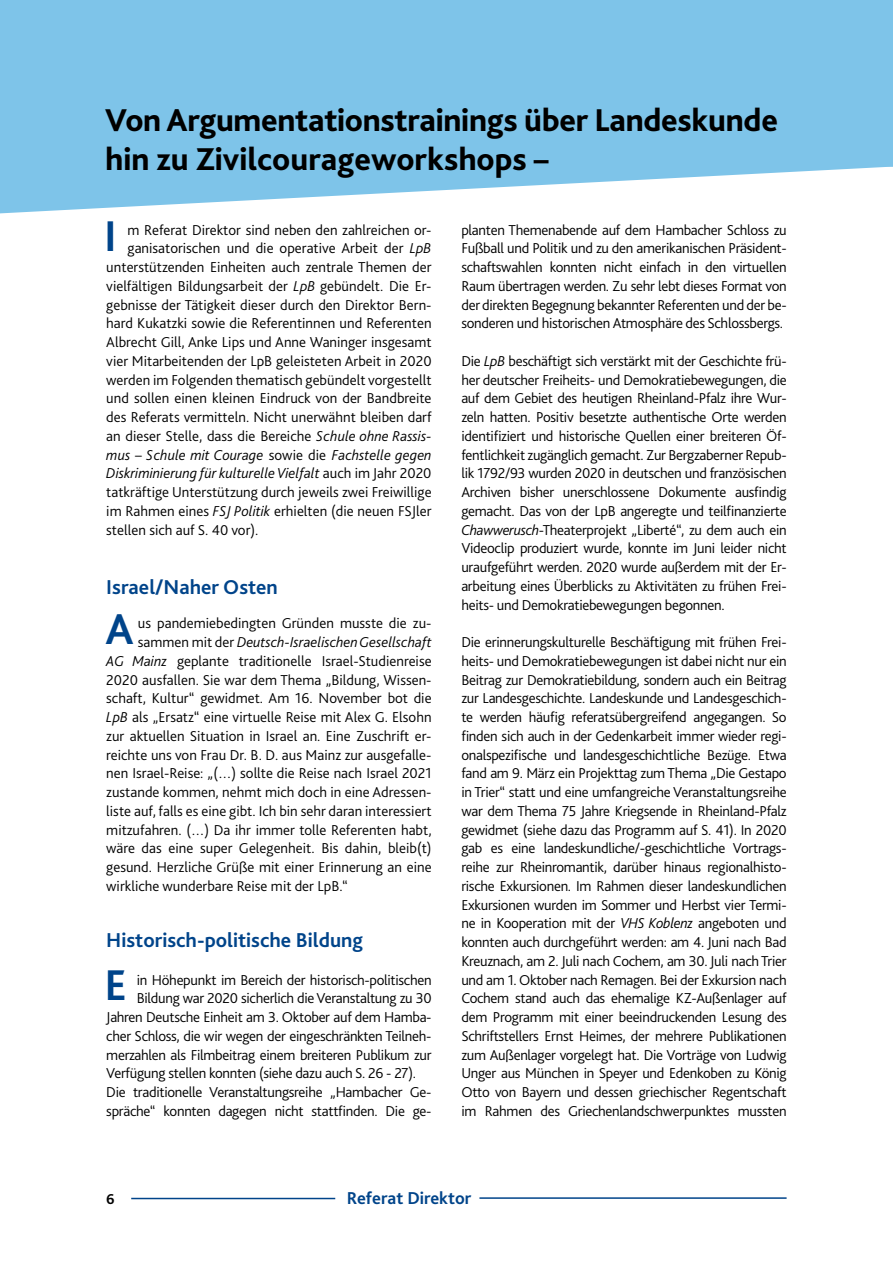
<style>
.page{position:relative;width:893px;height:1263px;background:#fff}
.page>*{position:absolute;margin:0;border:0;box-sizing:border-box;transform-origin:0 0}
.t1{font:700 45px "Bliss 2";color:#00448a}
.t2{font:800 33px/39.6px "Bliss 2";letter-spacing:-.01em;color:#000}
.t3{font:700 21px "Bliss 2";color:#00448a}
.t4{font:700 18px "Bliss 2";color:#00448a}
.t5{font:300 15px/18.8px "Bliss 2";color:#000;text-align:justify}
.t6{font:300 15px "Bliss 2";letter-spacing:-.02em;color:#000}
.t7{font:italic 300 15px "Bliss 2";color:#000}
.t8{font:700 15px "Bliss 2";color:#000}
.s1{font-style:italic}
.s2{font-style:normal}
</style>
<div class="page">
<svg style="left:0;top:0;width:884px;height:214px;background:#8ccaeb"></svg>
<div style="left:884px;top:0;width:9px;height:167px;background:#7ec4e9"></div>
<hr style="left:131px;top:1198px;width:204px;height:1px;background:#00448a">
<hr style="left:479px;top:1197px;width:308px;height:2px;background:#00448a">
<h2 class="t2" style="left:105px;top:99px;width:674px">Von Argumentationstrainings über Landeskunde hin zu Zivilcourageworkshops –</h2>
<h1 class="t1" style="left:104px;top:208px;width:14px">I</h1>
<p class="t5" style="left:128px;top:220px;width:306px">m Referat Direktor sind neben den zahlreichen or-</p>
<p class="t5" style="left:128px;top:239px;width:306px">ganisatorischen und die operative Arbeit der <span class="s1">LpB</span></p>
<p class="t5" style="left:106px;top:257px;width:327px">unterstützenden Einheiten auch zentrale Themen der</p>
<p class="t5" style="left:106px;top:276px;width:327px">vielfältigen Bildungsarbeit der <span class="s1">LpB</span> gebündelt. Die Er-</p>
<p class="t5" style="left:106px;top:295px;width:327px">gebnisse der Tätigkeit dieser durch den Direktor Bern-</p>
<p class="t5" style="left:106px;top:314px;width:327px">hard Kukatzki sowie die Referentinnen und Referenten</p>
<p class="t5" style="left:106px;top:332px;width:327px">Albrecht Gill, Anke Lips und Anne Waninger insgesamt</p>
<p class="t5" style="left:106px;top:351px;width:327px">vier Mitarbeitenden der LpB geleisteten Arbeit in 2020</p>
<p class="t5" style="left:106px;top:370px;width:327px">werden im Folgenden thematisch gebündelt vorgestellt</p>
<p class="t5" style="left:106px;top:389px;width:327px">und sollen einen kleinen Eindruck von der Bandbreite</p>
<p class="t5" style="left:106px;top:407px;width:327px">des Referats vermitteln. Nicht unerwähnt bleiben darf</p>
<p class="t5" style="left:106px;top:426px;width:327px">an dieser Stelle, dass die Bereiche <span class="s1">Schule ohne Rassis-</span></p>
<p class="t7" style="left:106px;top:445px;width:327px">mus – Schule mit Courage <span class="s2">sowie die</span> Fachstelle gegen</p>
<p class="t7" style="left:106px;top:464px;width:327px">Diskriminierung für kulturelle Vielfalt <span class="s2">auch im Jahr 2020</span></p>
<p class="t5" style="left:106px;top:482px;width:327px">tatkräftige Unterstützung durch jeweils zwei Freiwillige</p>
<p class="t5" style="left:106px;top:501px;width:327px">im Rahmen eines <span class="s1">FSJ Politik</span> erhielten (die neuen FSJler</p>
<p class="t5" style="left:106px;top:520px;width:154px">stellen sich auf S. 40 vor).</p>
<h3 class="t3" style="left:106px;top:574px;width:173px">Israel/Naher Osten</h3>
<h1 class="t1" style="left:105px;top:601px;width:30px">A</h1>
<p class="t5" style="left:138px;top:614px;width:295px">us pandemiebedingten Gründen musste die zu-</p>
<p class="t7" style="left:138px;top:633px;width:295px"><span class="s2">sammen mit der</span> Deutsch-Israelischen Gesellschaft</p>
<p class="t5" style="left:106px;top:651px;width:327px"><span class="s1">AG Mainz</span> geplante traditionelle Israel-Studienreise</p>
<p class="t5" style="left:106px;top:670px;width:327px">2020 ausfallen. Sie war dem Thema „Bildung, Wissen-</p>
<p class="t5" style="left:106px;top:689px;width:327px">schaft, Kultur“ gewidmet. Am 16. November bot die</p>
<p class="t5" style="left:106px;top:707px;width:327px"><span class="s1">LpB</span> als „Ersatz“ eine virtuelle Reise mit Alex G. Elsohn</p>
<p class="t5" style="left:106px;top:726px;width:327px">zur aktuellen Situation in Israel an. Eine Zuschrift er-</p>
<p class="t5" style="left:106px;top:745px;width:327px">reichte uns von Frau Dr. B. D. aus Mainz zur ausgefalle-</p>
<p class="t5" style="left:106px;top:764px;width:327px">nen Israel-Reise: „(…) sollte die Reise nach Israel 2021</p>
<p class="t5" style="left:106px;top:782px;width:327px">zustande kommen, nehmt mich doch in eine Adressen-</p>
<p class="t5" style="left:106px;top:801px;width:327px">liste auf, falls es eine gibt. Ich bin sehr daran interessiert</p>
<p class="t5" style="left:106px;top:820px;width:327px">mitzufahren. (…) Da ihr immer tolle Referenten habt,</p>
<p class="t5" style="left:106px;top:839px;width:327px">wäre das eine super Gelegenheit. Bis dahin, bleib(t)</p>
<p class="t5" style="left:106px;top:857px;width:327px">gesund. Herzliche Grüße mit einer Erinnerung an eine</p>
<p class="t5" style="left:106px;top:876px;width:243px">wirkliche wunderbare Reise mit der LpB.“</p>
<h3 class="t3" style="left:106px;top:927px;width:258px">Historisch-politische Bildung</h3>
<h1 class="t1" style="left:104px;top:957px;width:24px">E</h1>
<p class="t6" style="left:137px;top:970px;width:296px">in Höhepunkt im Bereich der historisch-politischen</p>
<p class="t6" style="left:137px;top:989px;width:296px">Bildung war 2020 sicherlich die Veranstaltung zu 30</p>
<p class="t6" style="left:106px;top:1008px;width:327px">Jahren Deutsche Einheit am 3. Oktober auf dem Hamba-</p>
<p class="t6" style="left:106px;top:1027px;width:327px">cher Schloss, die wir wegen der eingeschränkten Teilneh-</p>
<p class="t6" style="left:106px;top:1045px;width:327px">merzahlen als Filmbeitrag einem breiteren Publikum zur</p>
<p class="t6" style="left:106px;top:1064px;width:311px">Verfügung stellen konnten (siehe dazu auch S. 26 - 27).</p>
<p class="t6" style="left:106px;top:1083px;width:327px">Die traditionelle Veranstaltungsreihe „Hambacher Ge-</p>
<p class="t6" style="left:106px;top:1102px;width:327px">spräche“ konnten dagegen nicht stattfinden. Die ge-</p>
<p class="t5" style="left:461px;top:220px;width:327px">planten Themenabende auf dem Hambacher Schloss zu Fußball und Politik und zu den amerikanischen Präsident&shy;schaftswahlen konnten nicht einfach in den virtuellen Raum übertragen werden. Zu sehr lebt dieses Format von der direkten Begegnung bekannter Referenten und der be&shy;sonderen und historischen Atmosphäre des Schlossbergs.</p>
<p class="t5" style="left:461px;top:351px;width:327px">Die <span class="s1">LpB</span> beschäftigt sich verstärkt mit der Geschichte frü&shy;her deutscher Freiheits- und Demokratiebewegungen, die auf dem Gebiet des heutigen Rheinland-Pfalz ihre Wur&shy;zeln hatten. Positiv besetzte authentische Orte werden identifiziert und historische Quellen einer breiteren Öf&shy;fentlichkeit zugänglich gemacht. Zur Bergzaberner Repub&shy;lik 1792/93 wurden 2020 in deutschen und französischen Archiven bisher unerschlossene Dokumente ausfindig gemacht. Das von der LpB angeregte und teilfinanzierte <span class="s1">Chawwerusch</span>-Theaterprojekt „Liberté“, zu dem auch ein Videoclip produziert wurde, konnte im Juni leider nicht uraufgeführt werden. 2020 wurde außerdem mit der Er&shy;arbeitung eines Überblicks zu Aktivitäten zu frühen Frei&shy;heits- und Demokratiebewegungen begonnen.</p>
<p class="t5" style="left:461px;top:632px;width:327px">Die erinnerungskulturelle Beschäftigung mit frühen Frei&shy;heits- und Demokratiebewegungen ist dabei nicht nur ein Beitrag zur Demokratiebildung, sondern auch ein Beitrag zur Landesgeschichte. Landeskunde und Landesgeschich&shy;te werden häufig referatsübergreifend angegangen. So finden sich auch in der Gedenkarbeit immer wieder regi&shy;onalspezifische und landesgeschichtliche Bezüge. Etwa fand am 9. März ein Projekttag zum Thema „Die Gestapo in Trier“ statt und eine umfangreiche Veranstaltungsreihe war dem Thema 75 Jahre Kriegsende in Rheinland-Pfalz gewidmet (siehe dazu das Programm auf S. 41). In 2020 gab es eine landeskundliche/-geschichtliche Vortrags&shy;reihe zur Rheinromantik, darüber hinaus regionalhisto&shy;rische Exkursionen. Im Rahmen dieser landeskundlichen Exkursionen wurden im Sommer und Herbst vier Termi&shy;ne in Kooperation mit der <span class="s1">VHS Koblenz</span> angeboten und konnten auch durchgeführt werden: am 4. Juni nach Bad Kreuznach, am 2. Juli nach Cochem, am 30. Juli nach Trier und am 1. Oktober nach Remagen. Bei der Exkursion nach Cochem stand auch das ehemalige KZ-Außenlager auf dem Programm mit einer beeindruckenden Lesung des Schriftstellers Ernst Heimes, der mehrere Publikationen zum Außenlager vorgelegt hat. Die Vorträge von Ludwig Unger aus München in Speyer und Edenkoben zu König Otto von Bayern und dessen griechischer Regentschaft im Rahmen des Griechenlandschwerpunktes mussten</p>
<p class="t8" style="left:106px;top:1189px;width:10px">6</p>
<p class="t4" style="left:347px;top:1187px;width:126px">Referat Direktor</p>
</div>
